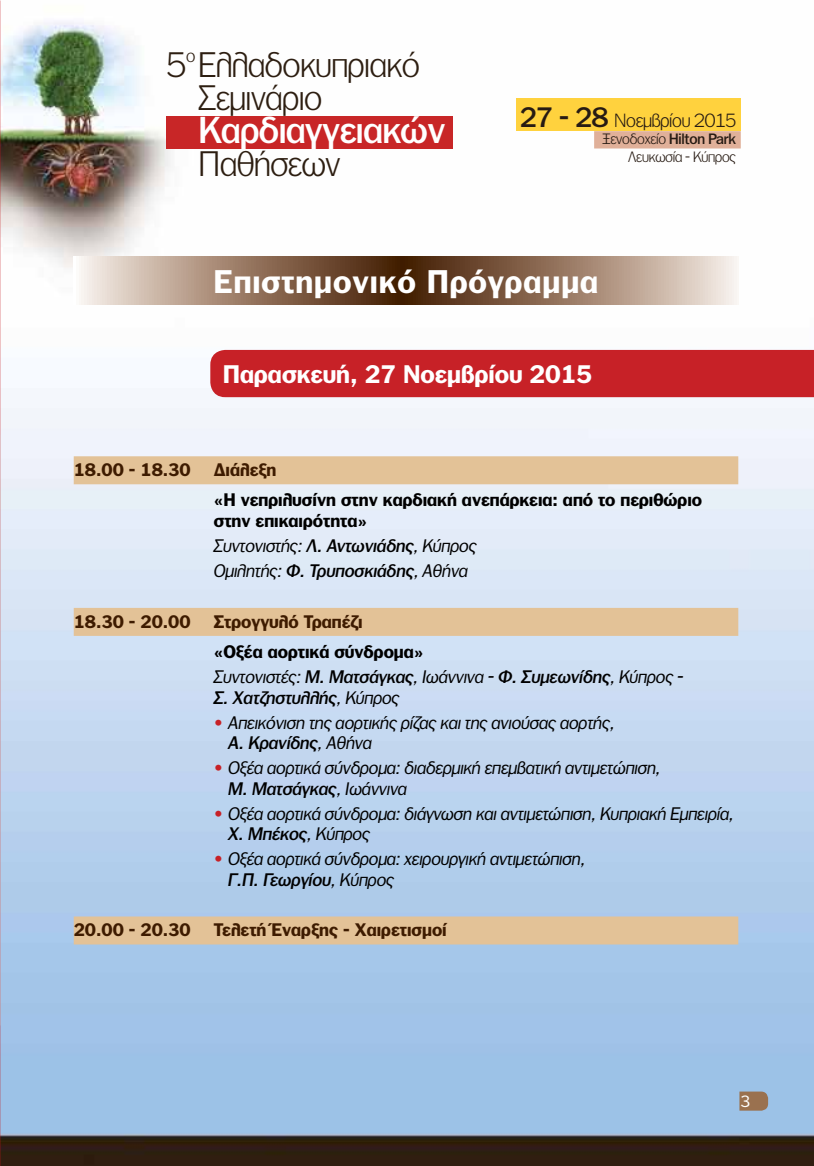
<style>
.page{position:relative;width:814px;height:1166px;background:#fff}
.page>*{position:absolute;margin:0;border:0;box-sizing:border-box;transform-origin:0 0}
.t1{font:36.05px "PF Franklin Gothic Med";letter-spacing:-.01em;color:#fff}
.t2{font:300 34.12px/32.9px "PF Franklin Gothic";letter-spacing:-.01em;color:#2d1e11}
.t3{font:700 31.5px "PF Franklin Gothic";letter-spacing:.03em;color:#fff}
.t4{font:700 24.5px "PF Franklin Gothic";color:#fff}
.t5{font:300 18.38px "PF Franklin Gothic";letter-spacing:-.01em;color:#271b13}
.t6{font:italic 17.5px/25.2px "PF Franklin Gothic";color:#000}
.t7{font:italic 17.5px "PF Franklin Gothic Med";color:#000}
.t8{font:700 17.5px "PF Franklin Gothic";color:#3e1b00}
.t9{font:700 17.5px/20.3px "PF Franklin Gothic";color:#000}
.t10{font:300 17.5px "PF Franklin Gothic";color:#2d1e11}
.t11{font:15.75px "PF Franklin Gothic";color:#fff}
.t12{font:300 14.53px/17.2px "PF Franklin Gothic";letter-spacing:-.01em;color:#271b13;text-align:right}
.s1{font-family:"PF Franklin Gothic Med";font-weight:400;font-size:27.12px}
.s2{font-family:"PF Franklin Gothic Med";font-weight:400}
.s3{font-family:"PF Franklin Gothic Med"}
.s4{font-weight:700;font-style:normal}
.s5{font-family:"PF Franklin Gothic"}
.s6{font-weight:700;font-style:normal;color:#c72127}
</style>
<div class="page">
<img style="left:0;top:0;width:814px;height:1166px">
<div style="left:516px;top:98px;width:224px;height:33px;background:#ffd23e"></div>
<div style="left:167px;top:116px;width:286px;height:33px;background:#c82627"></div>
<div style="left:594px;top:131px;width:146px;height:17px;background:#e0b099"></div>
<svg style="left:739px;top:1091px;width:29px;height:19px"></svg>
<div style="left:210px;top:350px;width:604px;height:47px;background:#c72127"></div>
<div style="left:74px;top:456px;width:664px;height:28px;background:#e3c297"></div>
<div style="left:74px;top:608px;width:664px;height:28px;background:#e3c297"></div>
<div style="left:74px;top:916px;width:664px;height:28px;background:#e3c297"></div>
<svg style="left:73px;top:257px;width:665px;height:47px;background:#9d816e"></svg>
<h2 class="t2" style="left:199px;top:48px;width:223px;text-indent:-32px">5 Ελλαδοκυπριακό<br>Σεµινάριο</h2>
<h1 class="t1" style="left:199px;top:109px;width:248px">Καρδιαγγειακών</h1>
<h2 class="t2" style="left:199px;top:147px;width:143px">Παθήσεων</h2>
<p class="t10" style="left:186px;top:45px;width:11px">o</p>
<p class="t5" style="left:520px;top:110px;width:218px"><span class="s1">27 - 28</span> Νοεµβρίου 2015</p>
<p class="t12" style="left:602px;top:131px;width:135px">Ξενοδοχείο <span class="s2">Hilton Park<br></span>Λευκωσία - Κύπρος</p>
<h3 class="t3" style="left:213px;top:263px;width:386px">Επιστημονικό Πρόγραμμα</h3>
<h3 class="t4" style="left:223px;top:360px;width:371px">Παρασκευή, 27 Νοεμβρίου 2015</h3>
<p class="t8" style="left:74px;top:459px;width:118px">18.00 - 18.30</p>
<p class="t8" style="left:214px;top:459px;width:64px">Διάλεξη</p>
<p class="t9" style="left:214px;top:490px;width:490px">«Η νεπριλυσίνη στην καρδιακή ανεπάρκεια: από το περιθώριο στην επικαιρότητα»</p>
<p class="t6" style="left:214px;top:533px;width:264px">Συντονιστής: <span class="s3">Λ. Αντωνιάδης</span>, Κύπρος<br>Ομιλητής: <span class="s3">Φ. Τρυποσκιάδης</span>, Αθήνα</p>
<p class="t8" style="left:74px;top:611px;width:118px">18.30 - 20.00</p>
<p class="t8" style="left:214px;top:611px;width:150px">Στρογγυλό Τραπέζι</p>
<p class="t6" style="left:214px;top:639px;width:471px"><span class="s4">«Οξέα αορτικά σύνδρομα»<br></span>Συντονιστές: <span class="s3">Μ. Ματσάγκας</span>, Ιωάννινα - <span class="s3">Φ. Συμεωνίδης</span>, Κύπρος -</p>
<p class="t7" style="left:214px;top:687px;width:187px">Σ. Χατζηστυλλής<span class="s5">, Κύπρος</span></p>
<p class="t6" style="left:214px;top:710px;width:402px"><span class="s6">•</span> Απεικόνιση της αορτικής ρίζας και της ανιούσας αορτής,</p>
<p class="t7" style="left:228px;top:733px;width:145px">Α. Κρανίδης<span class="s5">, Αθήνα</span></p>
<p class="t6" style="left:214px;top:755px;width:448px"><span class="s6">•</span> Οξέα αορτικά σύνδρομα: διαδερμική επεμβατική αντιμετώπιση,</p>
<p class="t7" style="left:228px;top:778px;width:180px">Μ. Ματσάγκας<span class="s5">, Ιωάννινα</span></p>
<p class="t6" style="left:214px;top:801px;width:521px"><span class="s6">•</span> Οξέα αορτικά σύνδρομα: διάγνωση και αντιμετώπιση, Κυπριακή Εμπειρία,</p>
<p class="t7" style="left:228px;top:824px;width:143px">Χ. Μπέκος<span class="s5">, Κύπρος</span></p>
<p class="t6" style="left:214px;top:846px;width:373px"><span class="s6">•</span> Οξέα αορτικά σύνδρομα: χειρουργική αντιμετώπιση,</p>
<p class="t7" style="left:228px;top:869px;width:167px">Γ.Π. Γεωργίου<span class="s5">, Κύπρος</span></p>
<p class="t8" style="left:74px;top:919px;width:118px">20.00 - 20.30</p>
<p class="t8" style="left:214px;top:919px;width:234px">Τελετή Έναρξης - Χαιρετισμοί</p>
<p class="t11" style="left:740px;top:1093px;width:11px">3</p>
</div>
